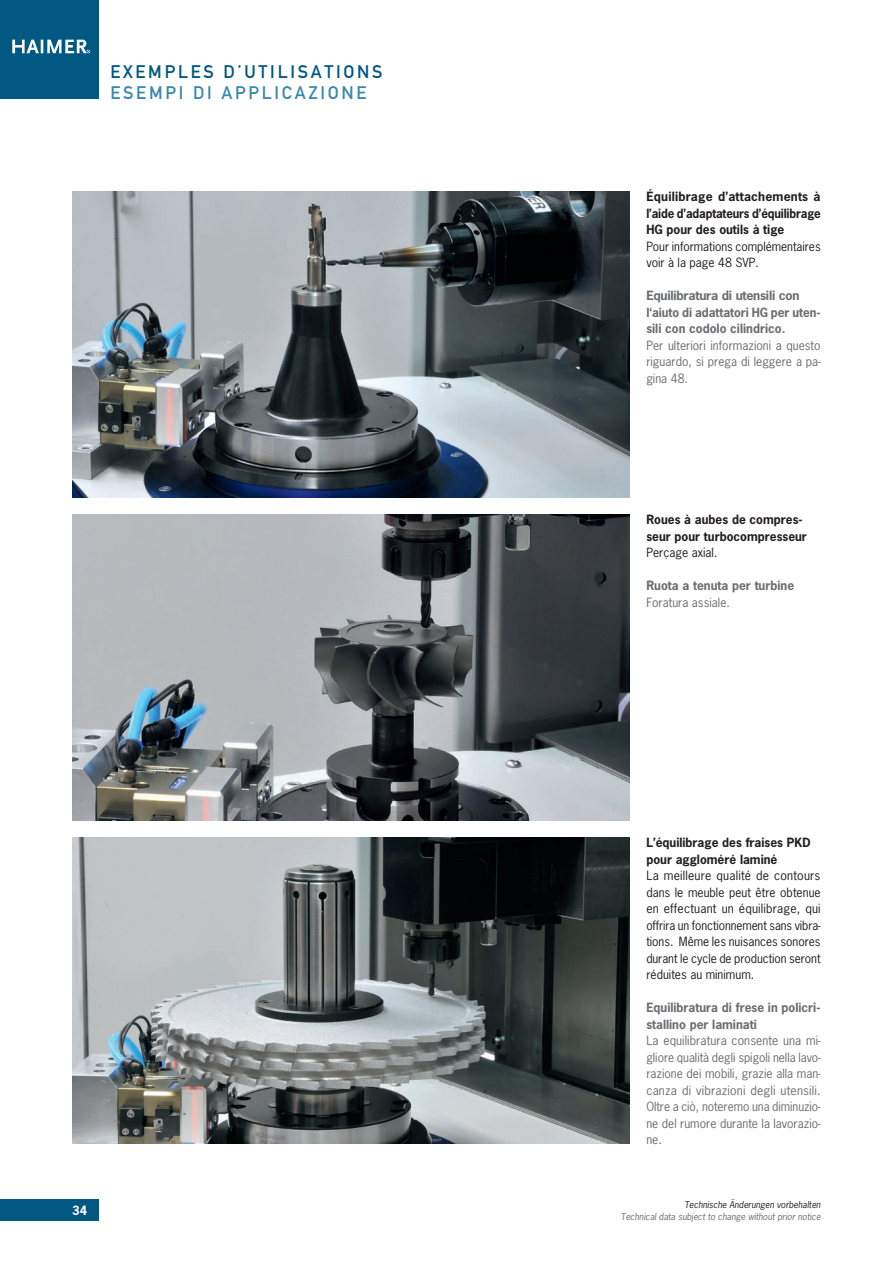
<style>
.page{position:relative;width:893px;height:1263px;background:#fff}
.page>*{position:absolute;margin:0;border:0;box-sizing:border-box;transform-origin:0 0}
.Headline_Kapitel{font:18px "DIN Mittelschrift";letter-spacing:.15em;color:#005883}
.Headline_Kapitel-2{font:18px "DIN Mittelschrift";letter-spacing:.15em;color:#3c89ae}
.Copy_8_11{font:12px/16.5px "News Gothic";color:#6c6d70;text-align:justify}
.Copy_8_11-2{font:12px/16.5px "News Gothic";letter-spacing:-.005em;color:#231f20}
.Copy_8_11_Bold{font:700 12px/16.5px "News Gothic";color:#231f20}
.Copy_8_11-3{font:700 12px/16.5px "News Gothic";letter-spacing:-.005em;color:#6c6d70;scale:1.05 1}
.Copy_8_11_Bold-2{font:700 12px/16.5px "News Gothic";color:#6c6d70}
.t1{font:700 12px "News Gothic";color:#fff}
.t2{font:italic 9px "News Gothic";color:#6c6d70}
.t3{font:italic 9px "News Gothic";color:#231f20}
</style>
<div class="page">
<div style="left:0;top:1199px;width:99px;height:21px;background:#005883"></div>
<div style="left:0;top:0;width:99px;height:99px;background:#005883"></div>
<svg style="left:12px;top:40px;width:78px;height:13px"></svg>
<img style="left:72px;top:191px;width:557px;height:306px">
<img style="left:72px;top:838px;width:557px;height:306px">
<img style="left:72px;top:514px;width:557px;height:307px">
<p class="Headline_Kapitel" style="left:111px;top:61px;width:273px">EXEMPLES D’UTILISATIONS</p>
<p class="Headline_Kapitel-2" style="left:111px;top:82px;width:257px">ESEMPI DI APPLICAZIONE</p>
<p class="Copy_8_11_Bold" style="left:646px;top:188px;width:176px;text-align:justify">Équilibrage d’attachements à l’aide d’adaptateurs d’équilibrage HG pour des outils à tige</p>
<p class="Copy_8_11-2" style="left:646px;top:238px;width:176px">Pour informations complémentaires voir à la page 48 SVP.</p>
<p class="Copy_8_11-3" style="left:646px;top:287px;width:168px">Equilibratura di utensili con l‘aiuto di adattatori HG per uten&shy;sili con codolo cilindrico.</p>
<p class="Copy_8_11" style="left:646px;top:337px;width:176px">Per ulteriori informazioni a questo riguardo, si prega di leggere a pa&shy;gina 48.</p>
<p class="Copy_8_11_Bold" style="left:646px;top:511px;width:162px">Roues à aubes de compres&shy;seur pour turbocompresseur</p>
<p class="Copy_8_11-2" style="left:646px;top:544px;width:73px">Perçage axial.</p>
<p class="Copy_8_11_Bold-2" style="left:646px;top:577px;width:149px">Ruota a tenuta per turbine</p>
<p class="Copy_8_11" style="left:646px;top:594px;width:85px">Foratura assiale.</p>
<p class="Copy_8_11_Bold" style="left:646px;top:834px;width:166px">L’équilibrage des fraises PKD pour aggloméré laminé</p>
<p class="Copy_8_11-2" style="left:646px;top:867px;width:176px;text-align:justify">La meilleure qualité de contours dans le meuble peut être obtenue en effectuant un équilibrage, qui offrira un fonctionnement sans vibra&shy;tions. Même les nuisances sonores durant le cycle de production seront réduites au minimum.</p>
<p class="Copy_8_11_Bold-2" style="left:646px;top:999px;width:176px">Equilibratura di frese in policri&shy;stallino per laminati</p>
<p class="Copy_8_11" style="left:646px;top:1032px;width:176px">La equilibratura consente una mi&shy;gliore qualità degli spigoli nella lavo&shy;razione dei mobili, grazie alla man&shy;canza di vibrazioni degli utensili.<br>Oltre a ciò, noteremo una diminuzio&shy;ne del rumore durante la lavorazio&shy;ne.</p>
<p class="t1" style="left:72px;top:1202px;width:17px">34</p>
<p class="t3" style="left:684px;top:1199px;width:138px">Technische Änderungen vorbehalten</p>
<p class="t2" style="left:621px;top:1211px;width:201px">Technical data subject to change without prior notice</p>
</div>
